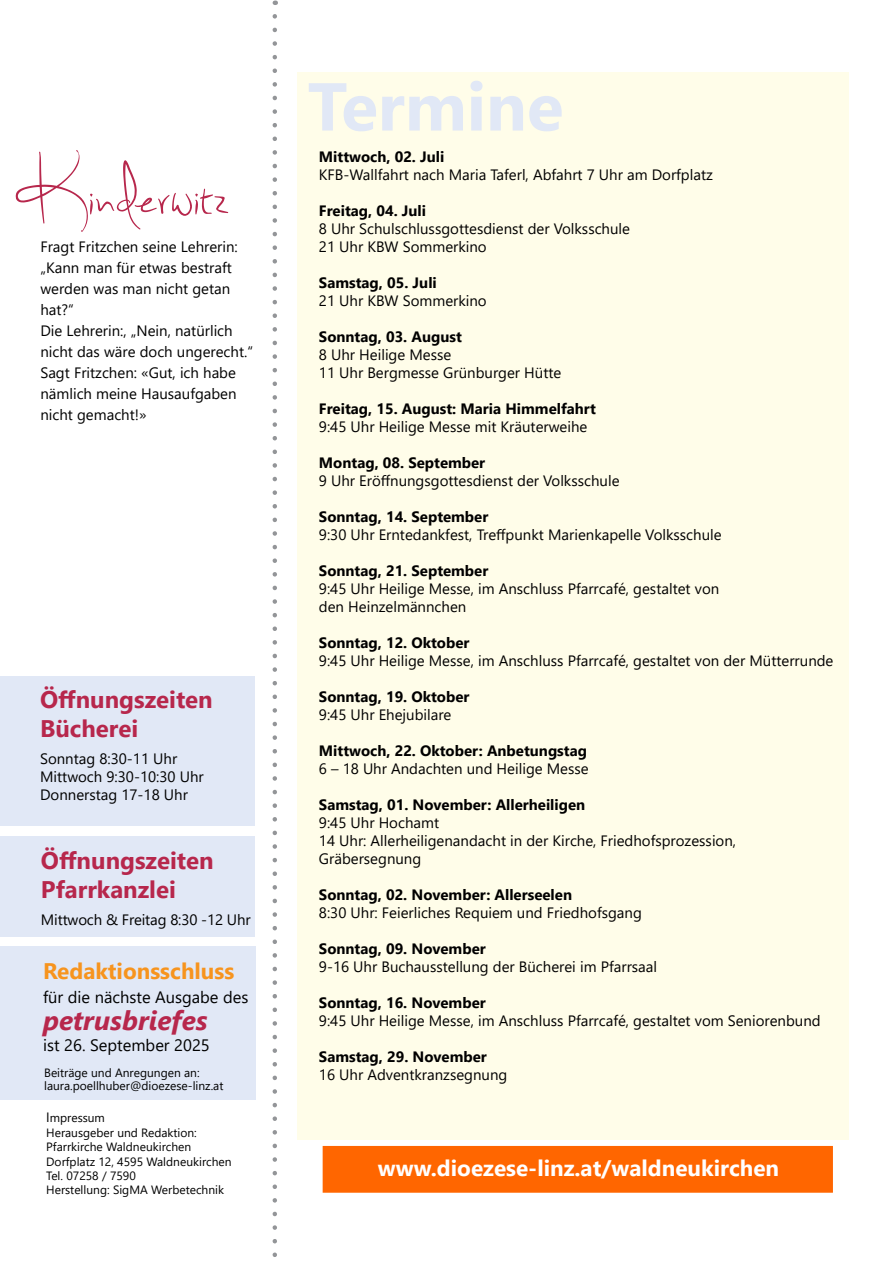
<style>
.page{position:relative;width:893px;height:1263px;background:#fff}
.page>*{position:absolute;margin:0;border:0;box-sizing:border-box;transform-origin:0 0}
.t1{font:72px "Sweetly Broken";color:#b7274c}
.t2{font:700 67.5px "Segoe UI";color:#e1e8f6}
.t3{font:italic 700 27px "Segoe UI";color:#b7274c}
.t4{font:700 24px/28.8px "Segoe UI";color:#b7274c}
.t5{font:700 22.5px "Segoe UI";color:#fff}
.t6{font:700 22.5px "Segoe UI";color:#f7941e}
.t7{font:16.5px "Segoe UI";color:#000}
.t8{font:15px/21px "Segoe UI";color:#000}
.t9{font:700 15px "Segoe UI";color:#000}
.t10{font:12px/14.4px "Segoe UI";color:#000}
.s1{font-size:13.5px}
</style>
<div class="page">
<div style="left:297px;top:73px;width:552px;height:1067px;background:#fffde9"></div>
<svg style="left:273px;top:16px;width:4px;height:1241px"></svg>
<div style="left:0;top:676px;width:255px;height:150px;background:#e1e8f6"></div>
<div style="left:0;top:836px;width:255px;height:101px;background:#e1e8f6"></div>
<div style="left:0;top:946px;width:256px;height:153px;background:#e1e8f6"></div>
<div style="left:323px;top:1146px;width:510px;height:47px;background:#f60;border:2px solid #f60"></div>
<h2 class="t2" style="left:308px;top:43px;width:257px">Termine</h2>
<h1 class="t1" style="left:32px;top:144px;width:195px">Kinderwitz</h1>
<p class="t9" style="left:319px;top:143px;width:127px">Mittwoch, 02. Juli</p>
<p class="t8" style="left:319px;top:163px;width:395px">KFB-Wallfahrt nach Maria Taferl, Abfahrt 7 Uhr am Dorfplatz</p>
<p class="t9" style="left:319px;top:197px;width:109px">Freitag, 04. Juli</p>
<p class="t8" style="left:319px;top:219px;width:313px;line-height:18px">8 Uhr Schulschlussgottesdienst der Volksschule<br>21 Uhr KBW Sommerkino</p>
<p class="t9" style="left:319px;top:269px;width:119px">Samstag, 05. Juli</p>
<p class="t8" style="left:319px;top:289px;width:169px">21 Uhr KBW Sommerkino</p>
<p class="t9" style="left:319px;top:323px;width:144px">Sonntag, 03. August</p>
<p class="t8" style="left:319px;top:345px;width:244px;line-height:18px">8 Uhr Heilige Messe<br>11 Uhr Bergmesse Grünburger Hütte</p>
<p class="t9" style="left:319px;top:395px;width:279px">Freitag, 15. August: Maria Himmelfahrt</p>
<p class="t8" style="left:319px;top:415px;width:270px">9:45 Uhr Heilige Messe mit Kräuterweihe</p>
<p class="t9" style="left:319px;top:449px;width:168px">Montag, 08. September</p>
<p class="t8" style="left:319px;top:469px;width:302px">9 Uhr Eröffnungsgottesdienst der Volksschule</p>
<p class="t9" style="left:319px;top:503px;width:171px">Sonntag, 14. September</p>
<p class="t8" style="left:319px;top:523px;width:404px">9:30 Uhr Erntedankfest, Treffpunkt Marienkapelle Volksschule</p>
<p class="t9" style="left:319px;top:557px;width:171px">Sonntag, 21. September</p>
<p class="t8" style="left:319px;top:579px;width:402px;line-height:18px">9:45 Uhr Heilige Messe, im Anschluss Pfarrcafé, gestaltet von den Heinzelmännchen</p>
<p class="t9" style="left:319px;top:629px;width:152px">Sonntag, 12. Oktober</p>
<p class="t8" style="left:319px;top:649px;width:516px">9:45 Uhr Heilige Messe, im Anschluss Pfarrcafé, gestaltet von der Mütterrunde</p>
<p class="t9" style="left:319px;top:683px;width:152px">Sonntag, 19. Oktober</p>
<p class="t8" style="left:319px;top:703px;width:134px">9:45 Uhr Ehejubilare</p>
<p class="t9" style="left:319px;top:737px;width:270px">Mittwoch, 22. Oktober: Anbetungstag</p>
<p class="t8" style="left:319px;top:757px;width:271px">6 – 18 Uhr Andachten und Heilige Messe</p>
<p class="t9" style="left:319px;top:791px;width:268px">Samstag, 01. November: Allerheiligen</p>
<p class="t8" style="left:319px;top:813px;width:419px;line-height:18px">9:45 Uhr Hochamt<br>14 Uhr: Allerheiligenandacht in der Kirche, Friedhofsprozession,<br>Gräbersegnung</p>
<p class="t9" style="left:319px;top:881px;width:255px">Sonntag, 02. November: Allerseelen</p>
<p class="t8" style="left:319px;top:901px;width:324px">8:30 Uhr: Feierliches Requiem und Friedhofsgang</p>
<p class="t9" style="left:319px;top:935px;width:168px">Sonntag, 09. November</p>
<p class="t8" style="left:319px;top:955px;width:340px">9-16 Uhr Buchausstellung der Bücherei im Pfarrsaal</p>
<p class="t9" style="left:319px;top:989px;width:168px">Sonntag, 16. November</p>
<p class="t8" style="left:319px;top:1009px;width:503px">9:45 Uhr Heilige Messe, im Anschluss Pfarrcafé, gestaltet vom Seniorenbund</p>
<p class="t9" style="left:319px;top:1043px;width:169px">Samstag, 29. November</p>
<p class="t8" style="left:319px;top:1063px;width:190px">16 Uhr Adventkranzsegnung</p>
<p class="t8" style="left:40px;top:235px;width:214px">Fragt Fritzchen seine Lehrerin: „Kann man für etwas bestraft werden was man nicht getan hat?“<br>Die Lehrerin:, „Nein, natürlich nicht das wäre doch ungerecht.“<br>Sagt Fritzchen: «Gut, ich habe nämlich meine Hausaufgaben nicht gemacht!»</p>
<h3 class="t4" style="left:40px;top:684px;width:174px">Öffnungszeiten<br>Bücherei</h3>
<p class="t8" style="left:40px;top:748px;width:165px;line-height:18px">Sonntag 8:30-11 Uhr<br>Mittwoch 9:30-10:30 Uhr<br>Donnerstag 17-18 Uhr</p>
<h3 class="t4" style="left:41px;top:844px;width:174px">Öffnungszeiten<br>Pfarrkanzlei</h3>
<p class="t8" style="left:41px;top:907px;width:211px">Mittwoch &amp; Freitag 8:30 -12 Uhr</p>
<h3 class="t6" style="left:43px;top:949px;width:193px">Redaktionsschluss</h3>
<p class="t7" style="left:43px;top:981px;width:207px">für die nächste Ausgabe des</p>
<h3 class="t3" style="left:43px;top:995px;width:166px">petrusbriefes</h3>
<p class="t7" style="left:43px;top:1030px;width:168px">ist 26. September 2025</p>
<p class="t10" style="left:44px;top:1064px;width:181px;line-height:13.5px">Beiträge und Anregungen an: laura.poellhuber@dioezese-linz.at</p>
<p class="t10" style="left:46px;top:1110px;width:187px"><span class="s1">I</span>mpressum<br>Herausgeber und Redaktion:<br>Pfarrkirche Waldneukirchen<br>Dorfplatz 12, 4595 Waldneukirchen<br>Tel. 07258 / 7590<br>Herstellung: SigMA Werbetechnik</p>
<h3 class="t5" style="left:378px;top:1147px;width:403px">www.dioezese-linz.at/waldneukirchen</h3>
</div>
